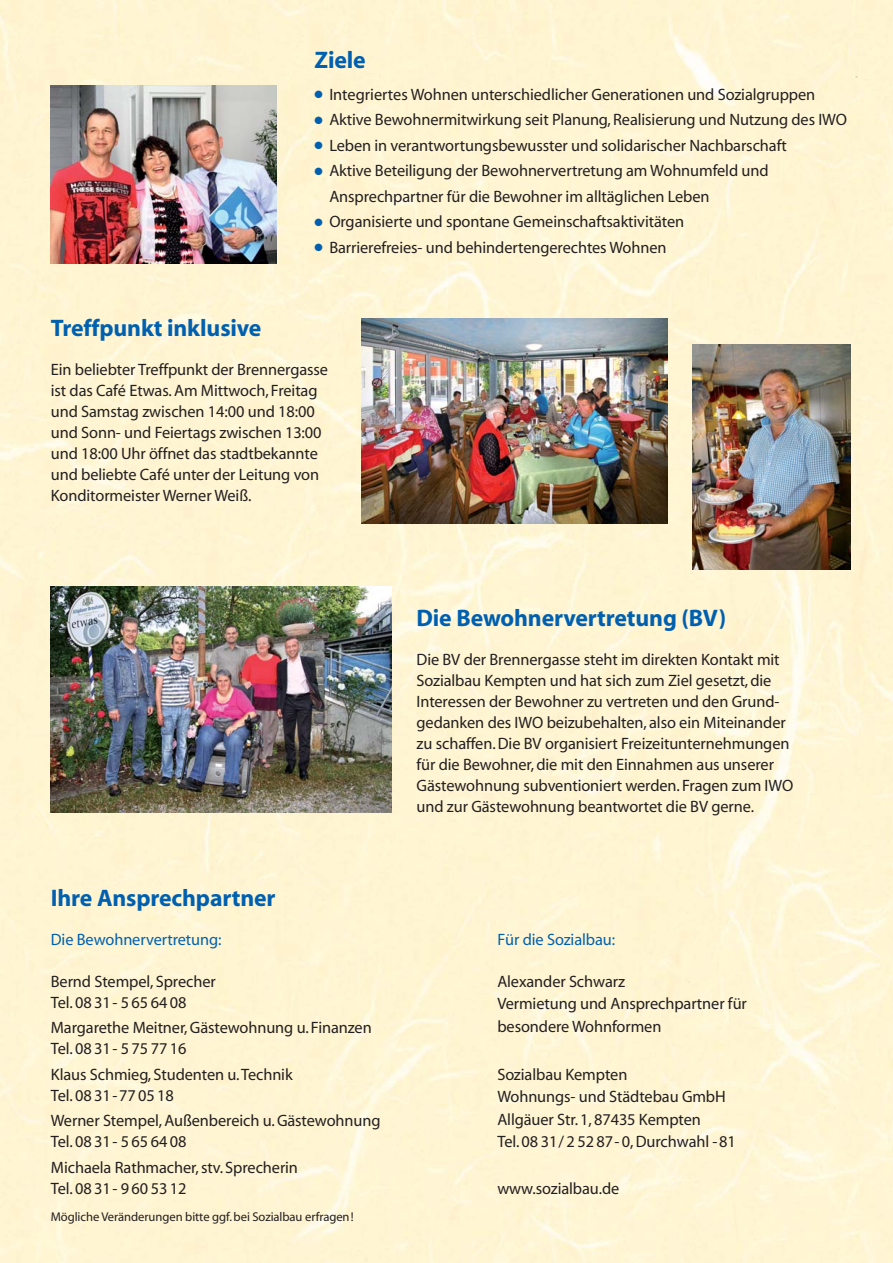
<style>
.page{position:relative;width:893px;height:1263px;background:#fff}
.page>*{position:absolute;margin:0;border:0;box-sizing:border-box;transform-origin:0 0}
.t1{font:700 24px "Myriad";letter-spacing:-.005em;color:#0060af}
.t2{font:16.5px/21px "Myriad";letter-spacing:-.005em;color:#231f20}
.t3{font:16.5px "Myriad";letter-spacing:-.005em;color:#0060af}
.t4{font:12.75px "Myriad";letter-spacing:-.005em;color:#231f20}
.s1{color:#0060af}
</style>
<div class="page">
<div style="left:0;top:0;width:892px;height:1263px;background:#fff5d2"></div>
<img style="left:51px;top:85px;width:225px;height:179px">
<img style="left:361px;top:319px;width:306px;height:204px">
<img style="left:51px;top:587px;width:340px;height:225px">
<img style="left:693px;top:344px;width:157px;height:226px">
<h1 class="t1" style="left:314px;top:51px;width:53px">Ziele</h1>
<p class="t2" style="left:314px;top:85px;width:502px"><span class="s1">●</span> Integriertes Wohnen unterschiedlicher Generationen und Sozialgruppen</p>
<p class="t2" style="left:314px;top:110px;width:534px"><span class="s1">●</span> Aktive Bewohnermitwirkung seit Planung, Realisierung und Nutzung des IWO</p>
<p class="t2" style="left:314px;top:136px;width:474px"><span class="s1">●</span> Leben in verantwortungsbewusster und solidarischer Nachbarschaft</p>
<p class="t2" style="left:329px;top:159px;width:441px;line-height:25.5px;text-indent:-15px"><span class="s1">●</span> Aktive Beteiligung der Bewohnervertretung am Wohnumfeld und<br>Ansprechpartner für die Bewohner im alltäglichen Leben</p>
<p class="t2" style="left:314px;top:212px;width:371px"><span class="s1">●</span> Organisierte und spontane Gemeinschaftsaktivitäten</p>
<p class="t2" style="left:314px;top:238px;width:354px"><span class="s1">●</span> Barrierefreies- und behindertengerechtes Wohnen</p>
<h1 class="t1" style="left:51px;top:319px;width:212px">Treffpunkt inklusive</h1>
<p class="t2" style="left:51px;top:360px;width:279px">Ein beliebter Treffpunkt der Brennergasse ist das Café Etwas. Am Mittwoch, Freitag und Samstag zwischen 14:00 und 18:00 und Sonn- und Feiertags zwischen 13:00 und 18:00 Uhr öffnet das stadtbekannte und beliebte Café unter der Leitung von Konditormeister Werner Weiß.</p>
<h1 class="t1" style="left:51px;top:889px;width:226px">Ihre Ansprechpartner</h1>
<p class="t3" style="left:51px;top:933px;width:172px">Die Bewohnervertretung:</p>
<p class="t2" style="left:51px;top:972px;width:166px">Bernd Stempel, Sprecher<br>Tel. 08 31- 5 65 64 08</p>
<p class="t2" style="left:51px;top:1019px;width:322px">Margarethe Meitner, Gästewohnung u. Finanzen<br>Tel. 08 31- 5 75 77 16</p>
<p class="t2" style="left:51px;top:1065px;width:243px">Klaus Schmieg, Studenten u. Technik<br>Tel. 08 31-77 05 18</p>
<p class="t2" style="left:51px;top:1112px;width:331px">Werner Stempel, Außenbereich u. Gästewohnung<br>Tel. 08 31- 5 65 64 08</p>
<p class="t2" style="left:51px;top:1158px;width:249px">Michaela Rathmacher, stv. Sprecherin<br>Tel. 08 31- 9 60 53 12</p>
<p class="t4" style="left:51px;top:1212px;width:304px">Mögliche Veränderungen bitte ggf. bei Sozialbau erfragen!</p>
<h1 class="t1" style="left:416px;top:609px;width:311px">Die Bewohnervertretung (BV)</h1>
<p class="t2" style="left:416px;top:650px;width:378px">Die BV der Brennergasse steht im direkten Kontakt mit Sozialbau Kempten und hat sich zum Ziel gesetzt, die Interessen der Bewohner zu vertreten und den Grund - gedanken des IWO beizubehalten, also ein Miteinander zu schaffen. Die BV organisiert Freizeitunternehmungen für die Bewohner, die mit den Einnahmen aus unserer Gästewohnung subventioniert werden. Fragen zum IWO und zur Gästewohnung beantwortet die BV gerne.</p>
<p class="t3" style="left:497px;top:933px;width:119px">Für die Sozialbau:</p>
<p class="t2" style="left:497px;top:971px;width:251px;line-height:22.5px">Alexander Schwarz<br>Vermietung und Ansprechpartner für besondere Wohnformen</p>
<p class="t2" style="left:497px;top:1064px;width:240px;line-height:22.5px">Sozialbau Kempten<br>Wohnungs- und Städtebau GmbH<br>Allgäuer Str. 1, 87435 Kempten<br>Tel. 08 31/ 2 52 87- 0, Durchwahl -81</p>
<p class="t2" style="left:497px;top:1179px;width:123px">www.sozialbau.de</p>
</div>
